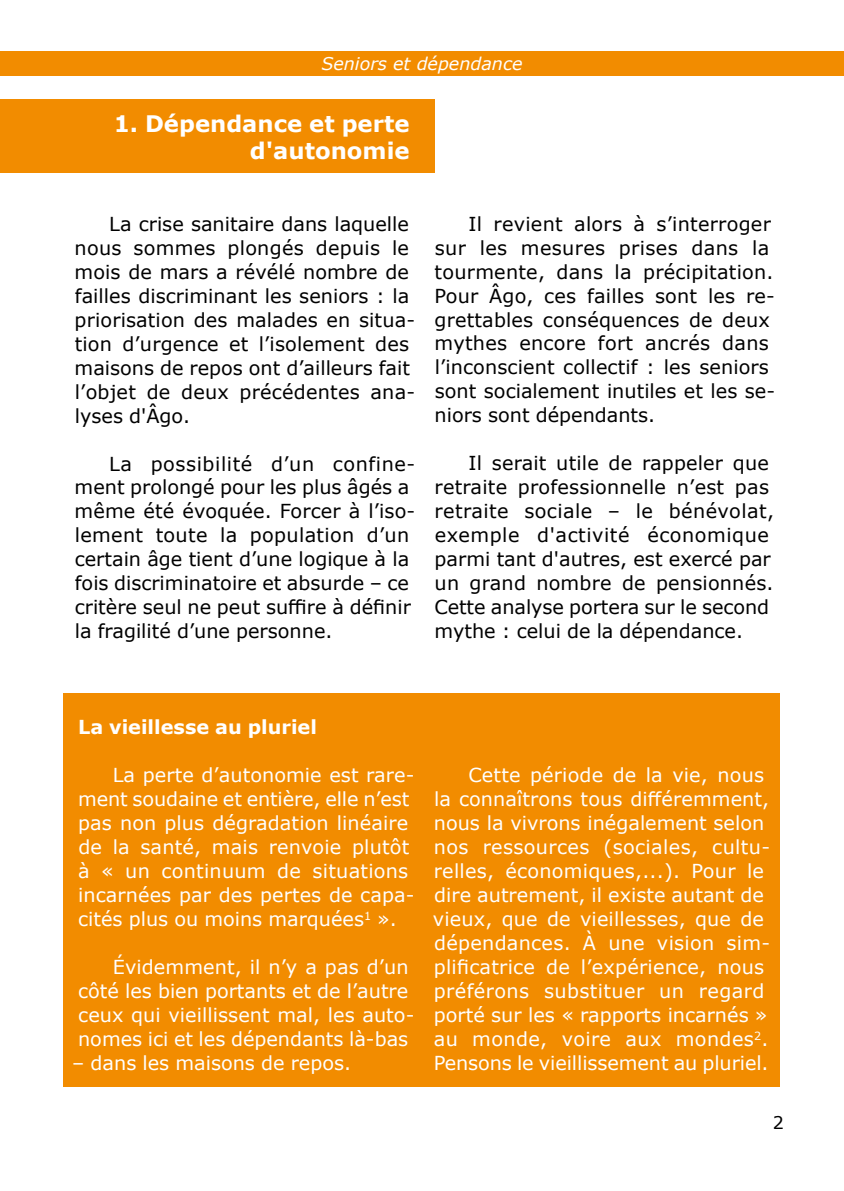
<style>
.page{position:relative;width:844px;height:1191px;background:#fff}
.page>*{position:absolute;margin:0;border:0;box-sizing:border-box;transform-origin:0 0}
.t1{font:700 22.75px/27.3px "Verdana";color:#fff;text-align:right}
.t2{font:19.25px/24px "Verdana";letter-spacing:.005em;color:#000}
.t3{font:19.25px/24px "Verdana";letter-spacing:.005em;color:#fff}
.t4{font:700 19.25px "Verdana";color:#fff}
.t5{font:italic 17.5px "Verdana";color:#fff}
.t6{font:17.5px "Verdana";color:#000}
</style>
<div class="page">
<div style="left:0;top:51px;width:843px;height:25px;background:#f28c00"></div>
<div style="left:63px;top:693px;width:716px;height:394px;background:#f28c00"></div>
<div style="left:0;top:100px;width:434px;height:73px;background:#f28c00"></div>
<p class="t5" style="left:321px;top:52px;width:202px">Seniors et dépendance</p>
<p class="t1" style="left:114px;top:109px;width:297px">1. Dépendance et perte d'autonomie</p>
<p class="t2" style="left:75px;top:211px;width:342px;text-indent:35px">La crise sanitaire dans laquelle nous sommes plongés depuis le mois de mars a révélé nombre de failles discriminant les seniors : la priorisation des malades en situa&shy;tion d’urgence et l’isolement des maisons de repos ont d’ailleurs fait l’objet de deux précédentes ana&shy;lyses d'Âgo.</p>
<p class="t2" style="left:75px;top:451px;width:342px;text-indent:35px">La possibilité d’un confine&shy;ment prolongé pour les plus âgés a même été évoquée. Forcer à l’iso&shy;lement toute la population d’un certain âge tient d’une logique à la fois discriminatoire et absurde – ce critère seul ne peut suffire à définir la fragilité d’une personne.</p>
<p class="t2" style="left:434px;top:211px;width:342px;text-indent:34px">Il revient alors à s’interroger sur les mesures prises dans la tourmente, dans la précipitation.<br>Pour Âgo, ces failles sont les re&shy;grettables conséquences de deux mythes encore fort ancrés dans l’inconscient collectif : les seniors sont socialement inutiles et les se&shy;niors sont dépendants.</p>
<p class="t2" style="left:434px;top:451px;width:341px;text-indent:34px">Il serait utile de rappeler que retraite professionnelle n’est pas retraite sociale – le bénévolat, exemple d'activité économique parmi tant d'autres, est exercé par un grand nombre de pensionnés.<br>Cette analyse portera sur le second mythe : celui de la dépendance.</p>
<p class="t4" style="left:78px;top:714px;width:240px">La vieillesse au pluriel</p>
<p class="t3" style="left:78px;top:763px;width:338px;text-indent:35px">La perte d’autonomie est rare&shy;ment soudaine et entière, elle n’est pas non plus dégradation linéaire de la santé, mais renvoie plutôt à « un continuum de situations incarnées par des pertes de capa&shy;cités plus ou moins marquées<sup>1</sup> ».</p>
<p class="t3" style="left:78px;top:955px;width:338px;text-indent:35px">Évidemment, il n’y a pas d’un côté les bien portants et de l’autre ceux qui vieillissent mal, les auto&shy;nomes ici et les dépendants là-bas</p>
<p class="t3" style="left:72px;top:1051px;width:280px">– dans les maisons de repos.</p>
<p class="t3" style="left:433px;top:763px;width:338px;text-indent:35px">Cette période de la vie, nous la connaîtrons tous différemment, nous la vivrons inégalement selon nos ressources (sociales, cultu&shy;relles, économiques,...). Pour le dire autrement, il existe autant de vieux, que de vieillesses, que de dépendances. À une vision sim&shy;plificatrice de l’expérience, nous préférons substituer un regard porté sur les « rapports incarnés » au monde, voire aux mondes<sup>2</sup>.<br>Pensons le vieillissement au pluriel.</p>
<p class="t6" style="left:772px;top:1111px;width:13px">2</p>
</div>
